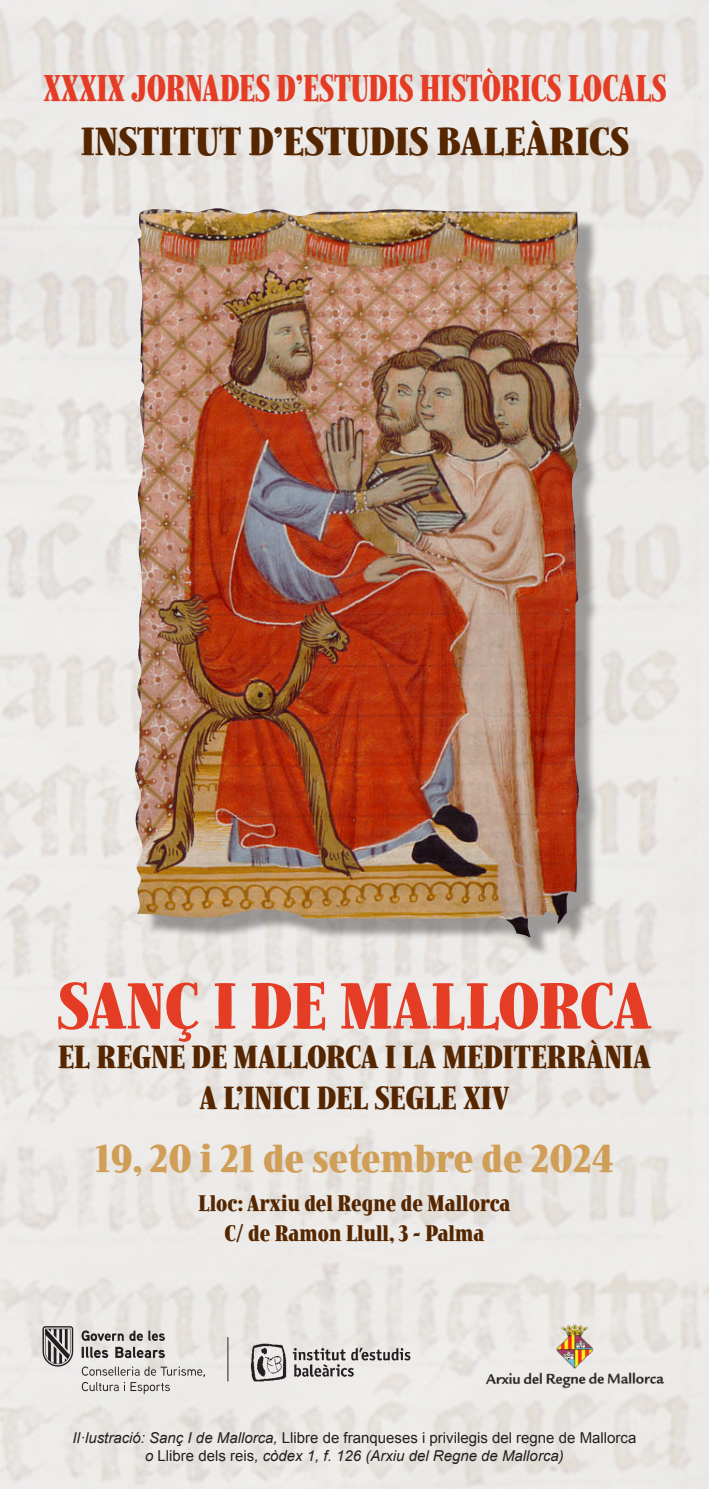
<style>
.page{position:relative;width:709px;height:1489px;background:#fff}
.page>*{position:absolute;margin:0;border:0;box-sizing:border-box;transform-origin:0 0}
.t1{font:700 condensed 67.25px "Jimbo Std";letter-spacing:-.015em;color:#e53c25}
.t2{font:700 condensed 41px "Jimbo Std";color:#562600}
.t3{font:700 condensed 40.75px "Jimbo Std";color:#d09e57}
.t4{font:700 condensed 38.75px "Jimbo Std";color:#e53c25;scale:.8 1}
.t5{font:700 condensed 33.5px "Jimbo Std";color:#562600;scale:.94 1}
.t6{font:700 condensed 23.5px "Jimbo Std";color:#562600;scale:.94 1}
.t7{font:15px "Arial";color:#231f20}
.t8{font:italic 15px "Arial";color:#231f20}
.s1{font-style:italic}
.s2{font-style:normal}
</style>
<div class="page">
<img style="left:0;top:0;width:709px;height:1488px">
<div style="left:142px;top:216px;width:459px;height:741px;background:#231f20;opacity:.4"></div>
<img style="left:133px;top:207px;width:449px;height:730px">
<img style="left:478px;top:1319px;width:194px;height:73px">
<img style="left:245px;top:1337px;width:170px;height:49px">
<hr style="left:227px;top:1336px;width:1px;height:45px;background:#231f20">
<svg style="left:82px;top:1330px;width:83px;height:10px"></svg>
<svg style="left:82px;top:1346px;width:83px;height:11px"></svg>
<svg style="left:82px;top:1366px;width:123px;height:27px;background:#cfcdcb"></svg>
<svg style="left:43px;top:1325px;width:30px;height:41px"></svg>
<p class="t4" style="left:44px;top:67px;width:780px">XXXIX JORNADES D’ESTUDIS HISTÒRICS LOCALS</p>
<p class="t2" style="left:81px;top:119px;width:550px">INSTITUT D’ESTUDIS BALEÀRICS</p>
<p class="t1" style="left:57px;top:969px;width:596px">SANÇ I DE MALLORCA</p>
<p class="t5" style="left:58px;top:1038px;width:632px">EL REGNE DE MALLORCA I LA MEDITERRÀNIA</p>
<p class="t5" style="left:199px;top:1079px;width:331px">A L’INICI DEL SEGLE XIV</p>
<p class="t3" style="left:95px;top:1136px;width:520px">19, 20 i 21 de setembre de 2024</p>
<p class="t6" style="left:198px;top:1190px;width:333px">Lloc: Arxiu del Regne de Mallorca</p>
<p class="t6" style="left:224px;top:1219px;width:278px">C/ de Ramon Llull, 3 - Palma</p>
<p class="t7" style="left:73px;top:1427px;width:565px"><span class="s1">Il·lustració: Sanç I de Mallorca,</span> Llibre de franqueses i privilegis del regne de Mallorca</p>
<p class="t8" style="left:145px;top:1445px;width:420px">o <span class="s2">Llibre dels reis</span>, còdex 1, f. 126 (Arxiu del Regne de Mallorca)</p>
</div>
